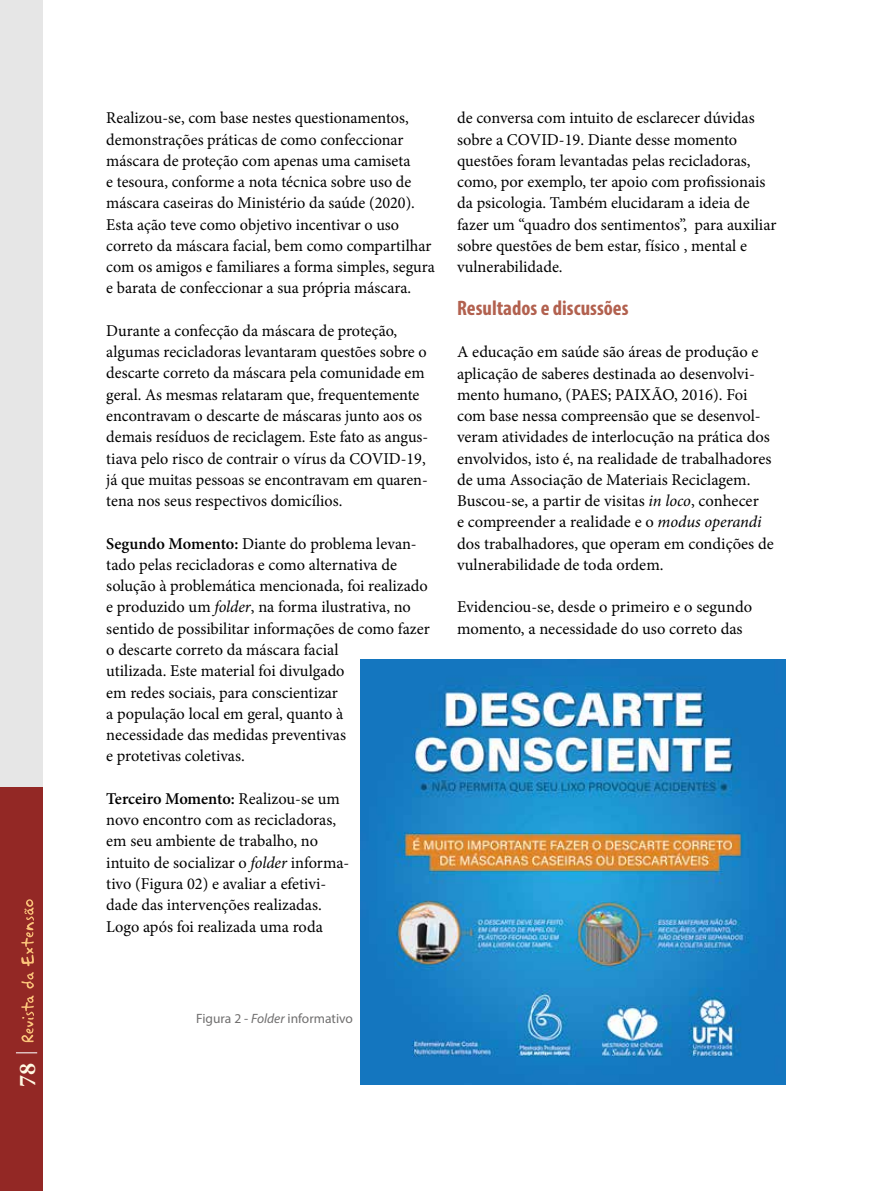
<style>
.page{position:relative;width:893px;height:1191px;background:#fff}
.page>*{position:absolute;margin:0;border:0;box-sizing:border-box;transform-origin:0 0}
.t1{font:700 24px "Minion Pro";color:#fff9e3}
.t2{font:700 condensed 21px "Myriad Pro";color:#b2614f}
.t3{font:16.5px/21.3px "Minion Pro";color:#000}
.t4{font:13.5px "Myriad Pro";color:#706f6f}
.s1{font-weight:600}
.s2{font-style:italic}
</style>
<div class="page">
<div style="left:0;top:0;width:43px;height:1191px;background:#e6e6e6"></div>
<div style="left:0;top:787px;width:43px;height:404px;background:#932825"></div>
<img style="left:360px;top:659px;width:426px;height:425px">
<svg style="left:16px;top:1052px;width:21px;height:1px"></svg>
<svg style="left:21px;top:995px;width:13px;height:47px"></svg>
<svg style="left:21px;top:899px;width:13px;height:89px"></svg>
<h1 class="t1" style="left:11px;top:1087px;width:25px;rotate:-90deg">78</h1>
<p class="t3" style="left:106px;top:107px;width:330px">Realizou-se, com base nestes questionamentos, demonstrações práticas de como confeccionar máscara de proteção com apenas uma camiseta<br>e tesoura, conforme a nota técnica sobre uso de máscara caseiras do Ministério da saúde (2020).<br>Esta ação teve como objetivo incentivar o uso correto da máscara facial, bem como compartilhar com os amigos e familiares a forma simples, segura e barata de confeccionar a sua própria máscara.</p>
<p class="t3" style="left:106px;top:320px;width:323px">Durante a confecção da máscara de proteção, algumas recicladoras levantaram questões sobre o descarte correto da máscara pela comunidade em geral. As mesmas relataram que, frequentemente encontravam o descarte de máscaras junto aos os demais resíduos de reciclagem. Este fato as angus&shy;tiava pelo risco de contrair o vírus da COVID-19, já que muitas pessoas se encontravam em quaren&shy;tena nos seus respectivos domicílios.</p>
<p class="t3" style="left:106px;top:533px;width:325px"><span class="s1">Segundo Momento:</span> Diante do problema levan&shy;tado pelas recicladoras e como alternativa de solução à problemática mencionada, foi realizado e produzido um <span class="s2">folder</span>, na forma ilustrativa, no sentido de possibilitar informações de como fazer o descarte correto da máscara facial<br>utilizada. Este material foi divulgado<br>em redes sociais, para conscientizar<br>a população local em geral, quanto à<br>necessidade das medidas preventivas<br>e protetivas coletivas.</p>
<p class="t3" style="left:106px;top:788px;width:245px"><span class="s1">Terceiro Momento:</span> Realizou-se um novo encontro com as recicladoras, em seu ambiente de trabalho, no intuito de socializar o <span class="s2">folder</span> informa&shy;tivo (Figura 02) e avaliar a efetivi&shy;dade das intervenções realizadas.<br>Logo após foi realizada uma roda</p>
<p class="t3" style="left:457px;top:107px;width:321px">de conversa com intuito de esclarecer dúvidas sobre a COVID-19. Diante desse momento questões foram levantadas pelas recicladoras, como, por exemplo, ter apoio com profissionais da psicologia. Também elucidaram a ideia de fazer um “quadro dos sentimentos”, para auxiliar sobre questões de bem estar, físico , mental e vulnerabilidade.</p>
<p class="t2" style="left:457px;top:295px;width:173px">Resultados e discussões</p>
<p class="t3" style="left:457px;top:341px;width:318px">A educação em saúde são áreas de produção e aplicação de saberes destinada ao desenvolvi&shy;mento humano, (PAES; PAIXÃO, 2016). Foi com base nessa compreensão que se desenvol&shy;veram atividades de interlocução na prática dos envolvidos, isto é, na realidade de trabalhadores de uma Associação de Materiais Reciclagem.<br>Buscou-se, a partir de visitas <span class="s2">in loco</span>, conhecer<br>e compreender a realidade e o <span class="s2">modus operandi </span>dos trabalhadores, que operam em condições de vulnerabilidade de toda ordem.</p>
<p class="t3" style="left:457px;top:596px;width:296px">Evidenciou-se, desde o primeiro e o segundo momento, a necessidade do uso correto das</p>
<p class="t4" style="left:196px;top:1010px;width:158px">Figura 2 - <span class="s2">Folder</span> informativo</p>
</div>
